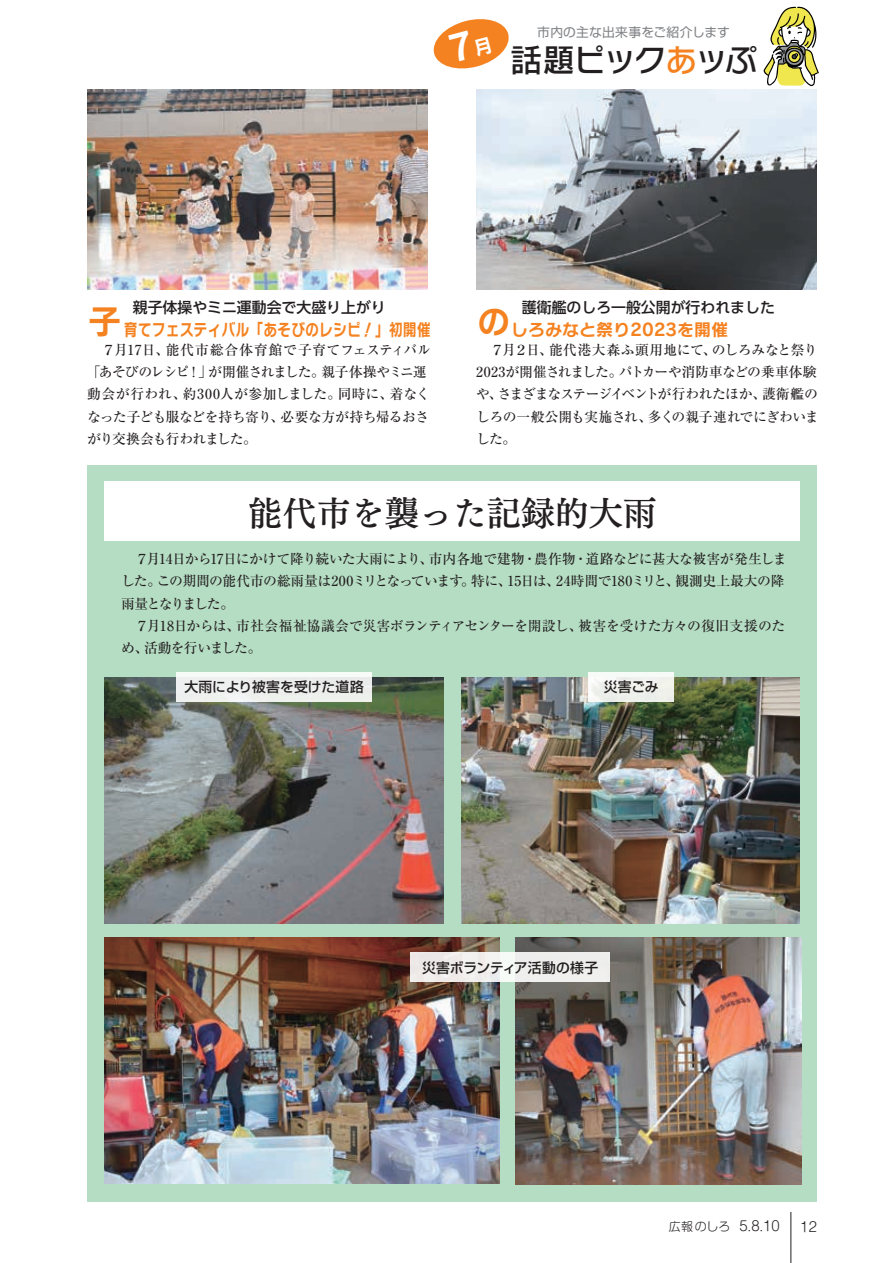
<style>
.page{position:relative;width:893px;height:1263px;background:#fff}
.page>*{position:absolute;margin:0;border:0;box-sizing:border-box;transform-origin:0 0}
.t1{font:34.05px "UD Mincho Pro DB";color:#231f20}
.t2{font:32.25px "Rodin NTLG Pro DB";letter-spacing:-.055em;color:#231f20}
.t3{font:16.95px "Rodin NTLG Pro B";color:#f58220;scale:.82 1}
.t4{font:16.95px "Rodin NTLG Pro B";color:#f58220}
.t5{font:500 14.85px "UD Shin Go Pro";color:#231f20}
.t6{font:500 13.8px/22.4px "Ryumin Pro";letter-spacing:-.03em;color:#231f20}
.t7{font:500 13.8px "Shin Go Pro";color:#231f20}
.t8{font:300 13.5px "Shin M Go Pro";color:#231f20}
.t9{font:12.75px "Shin Go Pr 6";letter-spacing:.015em;color:#808285}
.s1{color:#f58220}
.s2{font-size:33.15px}
.s3{font-size:12px}
</style>
<div class="page">
<svg style="left:666px;top:1201px;width:116px;height:1px"></svg>
<svg style="left:799px;top:1198px;width:18px;height:4px"></svg>
<hr style="left:791px;top:1212px;width:1px;height:51px;background:#231f20">
<img style="left:476px;top:89px;width:340px;height:200px">
<img style="left:87px;top:89px;width:340px;height:200px">
<svg style="left:764px;top:7px;width:55px;height:79px"></svg>
<div style="left:87px;top:465px;width:729px;height:736px;background:#b5ddc3"></div>
<div style="left:104px;top:481px;width:696px;height:59px;background:#fff"></div>
<img style="left:104px;top:938px;width:396px;height:246px">
<img style="left:515px;top:938px;width:286px;height:246px">
<div style="left:410px;top:952px;width:200px;height:30px;background:#f0eeed"></div>
<img style="left:500px;top:954px;width:15px;height:28px">
<img style="left:104px;top:677px;width:340px;height:246px">
<img style="left:461px;top:677px;width:339px;height:247px">
<div style="left:176px;top:672px;width:196px;height:29px;background:#eef0ee"></div>
<div style="left:589px;top:672px;width:85px;height:29px;background:linear-gradient(to right,#f8fbf9,#f5f9f5)"></div>
<img style="left:598px;top:677px;width:67px;height:25px">
<svg style="left:433px;top:19px;width:76px;height:50px"></svg>
<p class="t9" style="left:537px;top:21px;width:194px">市内の主な出来事をご紹介します</p>
<h2 class="t2" style="left:510px;top:38px;width:248px">話題ピック<span class="s1">あ</span>ッぷ</h2>
<p class="t5" style="left:133px;top:295px;width:254px">親子体操やミニ運動会で大盛り上がり</p>
<p class="t3" style="left:88px;top:318px;width:419px"><span class="s2">子</span>育てフェスティバル「あそびのレシピ！」初開催</p>
<p class="t6" style="left:87px;top:337px;width:345px">　７月17日、能代市総合体育館で子育てフェスティバル「あそびのレシピ！」が開催されました。親子体操やミニ運動会が行われ、約300人が参加しました。同時に、着なくなった子ども服などを持ち寄り、必要な方が持ち帰るおさがり交換会も行われました。</p>
<p class="t5" style="left:522px;top:295px;width:254px">護衛艦のしろ一般公開が行われました</p>
<p class="t4" style="left:477px;top:318px;width:253px"><span class="s2">の</span>しろみなと祭り2023を開催</p>
<p class="t6" style="left:476px;top:337px;width:344px">　７月２日、能代港大森ふ頭用地にて、のしろみなと祭り<br>2023が開催されました。パトカーや消防車などの乗車体験や、さまざまなステージイベントが行われたほか、護衛艦のしろの一般公開も実施され、多くの親子連れでにぎわいました。</p>
<h1 class="t1" style="left:249px;top:486px;width:410px">能代市を襲った記録的大雨</h1>
<p class="t6" style="left:121px;top:547px;width:667px">　７月14日から17日にかけて降り続いた大雨により、市内各地で建物・農作物・道路などに甚大な被害が発生しました。この期間の能代市の総雨量は200ミリとなっています。特に、15日は、24時間で180ミリと、観測史上最大の降雨量となりました。<br>　７月18日からは、市社会福祉協議会で災害ボランティアセンターを開設し、被害を受けた方々の復旧支援のため、活動を行いました。</p>
<p class="t7" style="left:184px;top:676px;width:181px">大雨により被害を受けた道路</p>
<p class="t7" style="left:604px;top:676px;width:56px">災害ごみ</p>
<p class="t7" style="left:422px;top:956px;width:178px">災害ボランティア活動の様子</p>
<p class="t8" style="left:669px;top:1215px;width:113px"><span class="s3">広報のしろ</span> 5.8.10</p>
<p class="t8" style="left:800px;top:1215px;width:18px">12</p>
</div>
